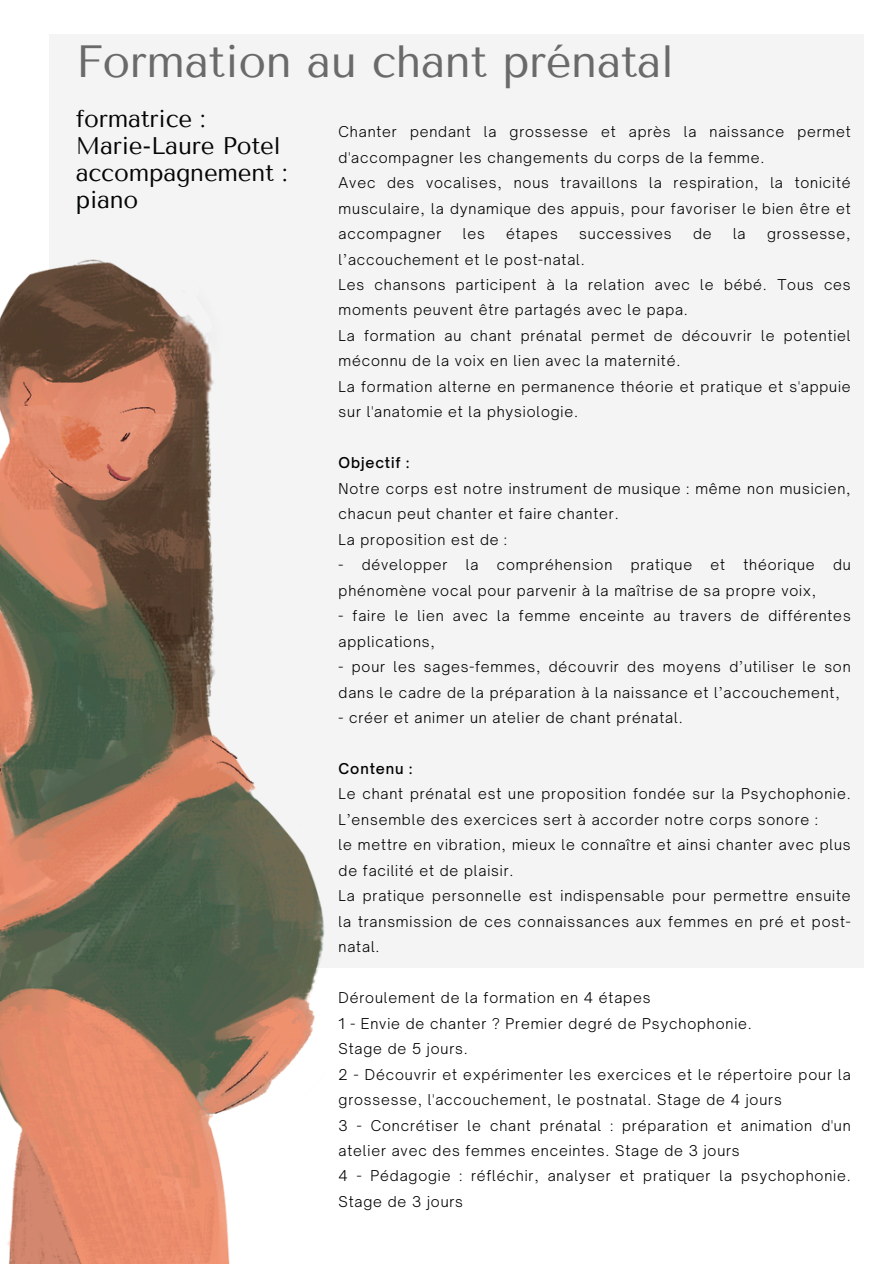
<style>
.page{position:relative;width:894px;height:1264px;background:#fff}
.page>*{position:absolute;margin:0;border:0;box-sizing:border-box;transform-origin:0 0}
.t1{font:45px "Tenor Sans";letter-spacing:-.01em;color:#6b6a6a}
.t2{font:24px/27px "Tenor Sans";letter-spacing:-.01em;color:#040505}
.t3{font:300 14.25px/25.5px "Open Sauce One";letter-spacing:.06em;color:#000}
.t4{font:500 14.25px "Open Sauce One";letter-spacing:.06em;color:#000}
</style>
<div class="page">
<div style="left:50px;top:35px;width:813px;height:932px;background:#f4f4f4"></div>
<img style="left:0;top:260px;width:326px;height:1003px">
<h2 class="t1" style="left:76px;top:36px;width:599px">Formation au chant prénatal</h2>
<p class="t3" style="left:338px;top:119px;width:513px">Chanter pendant la grossesse et après la naissance permet d'accompagner les changements du corps de la femme.</p>
<p class="t3" style="left:338px;top:170px;width:513px;text-align:justify">Avec des vocalises, nous travaillons la respiration, la tonicité musculaire, la dynamique des appuis, pour favoriser le bien être et accompagner</p>
<p class="t2" style="left:76px;top:106px;width:213px">formatrice :<br>Marie-Laure Potel accompagnement : piano</p>
<p class="t3" style="left:462px;top:221px;width:24px">les</p>
<p class="t3" style="left:506px;top:221px;width:53px">étapes</p>
<p class="t3" style="left:579px;top:221px;width:94px">successives</p>
<p class="t3" style="left:692px;top:221px;width:20px">de</p>
<p class="t3" style="left:732px;top:221px;width:14px">la</p>
<p class="t3" style="left:766px;top:221px;width:85px">grossesse,</p>
<p class="t3" style="left:338px;top:246px;width:248px">l’accouchement et le post-natal.</p>
<p class="t3" style="left:338px;top:272px;width:513px">Les chansons participent à la relation avec le bébé. Tous ces moments peuvent être partagés avec le papa.</p>
<p class="t3" style="left:338px;top:323px;width:513px">La formation au chant prénatal permet de découvrir le potentiel méconnu de la voix en lien avec la maternité.</p>
<p class="t3" style="left:338px;top:373px;width:513px">La formation alterne en permanence théorie et pratique et s'appuie sur l'anatomie et la physiologie.</p>
<p class="t4" style="left:338px;top:454px;width:72px">Objectif :</p>
<p class="t3" style="left:338px;top:475px;width:513px">Notre corps est notre instrument de musique : même non musicien, chacun peut chanter et faire chanter.</p>
<p class="t3" style="left:338px;top:526px;width:170px">La proposition est de :</p>
<p class="t3" style="left:338px;top:552px;width:110px">- développer</p>
<p class="t3" style="left:465px;top:552px;width:14px">la</p>
<p class="t3" style="left:496px;top:552px;width:117px">compréhension</p>
<p class="t3" style="left:630px;top:552px;width:63px">pratique</p>
<p class="t3" style="left:710px;top:552px;width:16px">et</p>
<p class="t3" style="left:743px;top:552px;width:73px">théorique</p>
<p class="t3" style="left:832px;top:552px;width:19px">du</p>
<p class="t3" style="left:338px;top:577px;width:479px">phénomène vocal pour parvenir à la maîtrise de sa propre voix,</p>
<p class="t3" style="left:338px;top:603px;width:513px">- faire le lien avec la femme enceinte au travers de différentes applications,</p>
<p class="t3" style="left:338px;top:654px;width:513px">- pour les sages-femmes, découvrir des moyens d’utiliser le son dans le cadre de la préparation à la naissance et l’accouchement,</p>
<p class="t3" style="left:338px;top:704px;width:345px">- créer et animer un atelier de chant prénatal.</p>
<p class="t4" style="left:338px;top:759px;width:75px">Contenu :</p>
<p class="t3" style="left:338px;top:781px;width:513px">Le chant prénatal est une proposition fondée sur la Psychophonie.<br>L’ensemble des exercices sert à accorder notre corps sonore :</p>
<p class="t3" style="left:338px;top:832px;width:513px">le mettre en vibration, mieux le connaître et ainsi chanter avec plus de facilité et de plaisir.</p>
<p class="t3" style="left:338px;top:883px;width:513px;text-align:justify">La pratique personnelle est indispensable pour permettre ensuite la transmission de ces connaissances aux femmes en pré et post&shy;natal.</p>
<p class="t3" style="left:338px;top:984px;width:313px">Déroulement de la formation en 4 étapes</p>
<p class="t3" style="left:338px;top:1010px;width:414px">1 - Envie de chanter ? Premier degré de Psychophonie.</p>
<p class="t3" style="left:338px;top:1035px;width:131px">Stage de 5 jours.</p>
<p class="t3" style="left:338px;top:1061px;width:513px">2 - Découvrir et expérimenter les exercices et le répertoire pour la grossesse, l'accouchement, le postnatal. Stage de 4 jours</p>
<p class="t3" style="left:338px;top:1112px;width:513px">3 - Concrétiser le chant prénatal : préparation et animation d'un atelier avec des femmes enceintes. Stage de 3 jours</p>
<p class="t3" style="left:338px;top:1163px;width:513px">4 - Pédagogie : réfléchir, analyser et pratiquer la psychophonie.<br>Stage de 3 jours</p>
</div>
